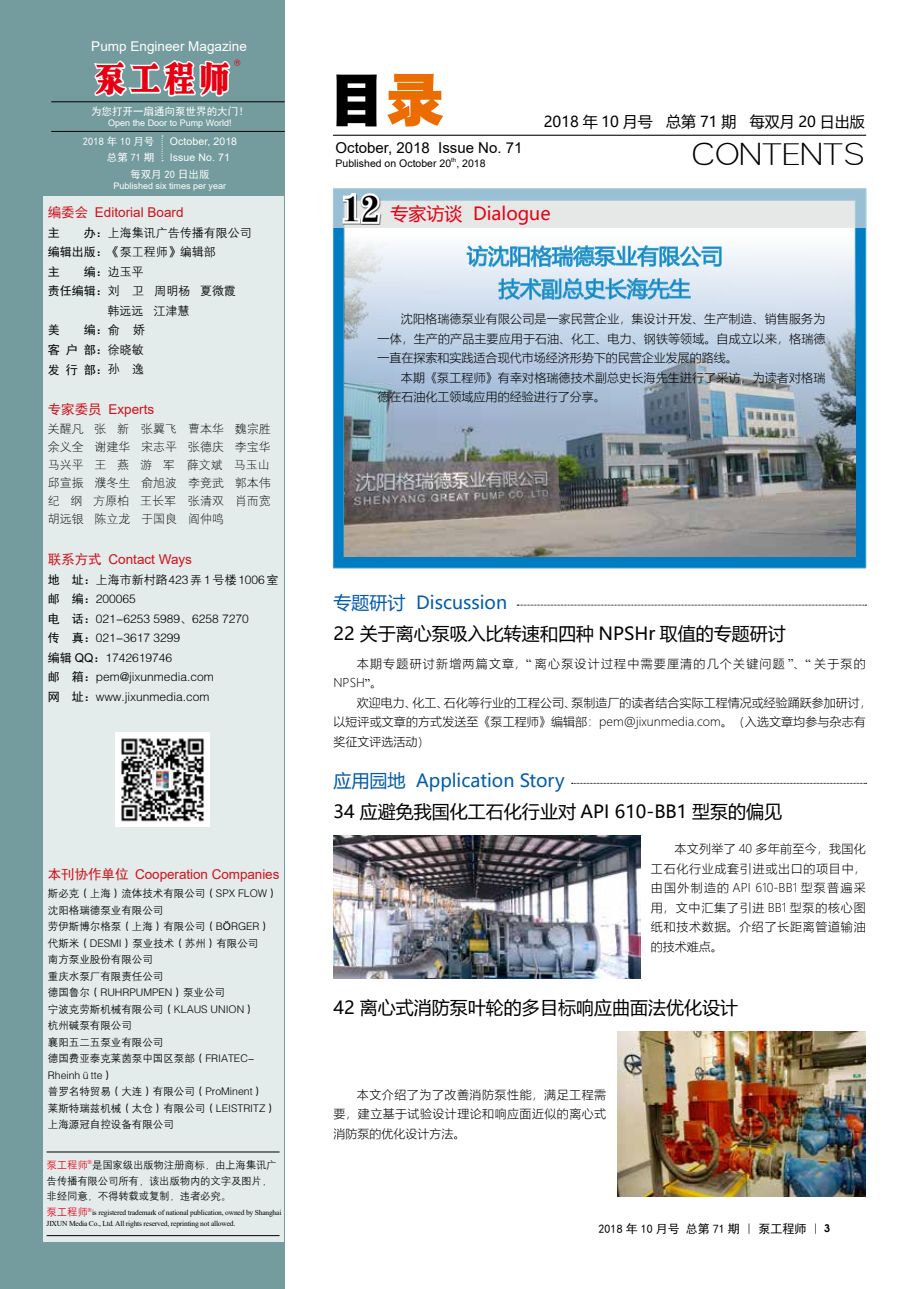
<style>
.page{position:relative;width:919px;height:1289px;background:#fff}
.page>*{position:absolute;margin:0;border:0;box-sizing:border-box;transform-origin:0 0}
.t1{font:58.5px "H Yb 0 gj";color:#000}
.t2{font:35.4px "H Ya 0 gj";color:#e60012;scale:.89 1}
.t3{font:33px "H Yg 1 gj";color:#000;scale:1.2 1}
.t4{font:18px "Microsoft Ya Hei";color:#000}
.t5{font:18px "Microsoft Ya Hei";color:#005bac}
.t6{font:18px "Microsoft Ya Hei";color:#e60012}
.t7{font:15px "Microsoft Ya Hei";color:#000}
.t8{font:15px "Arial";color:#000}
.t9{font:13.5px "Arial";color:#d0121b}
.t10{font:13.5px "Arial";color:#fff}
.t11{font:300 12px/19.5px "Microsoft Ya Hei";letter-spacing:.01em;color:#000;text-align:justify}
.t12{font:12px/19.5px "FZZDXJW GB1 0";color:#000}
.t13{font:12px/18px "FZXDXJW GB1 0";color:#000;text-align:justify}
.t14{font:300 12px/19.5px "Microsoft Ya Hei";letter-spacing:.1em;color:#000}
.t15{font:12px/19.5px "Sim Hei";color:#000;text-align:justify}
.t16{font:10.5px/16.5px "FZZDXJW GB1 0";color:#000}
.t17{font:10.5px/15.8px "H Yg 2 gj";letter-spacing:-.025em;color:#000}
.t18{font:10.5px/15.8px "Sim Hei";color:#fff;text-align:right}
.t19{font:10.5px "Arial";color:#000}
.t20{font:10.5px/15.8px "Arial";letter-spacing:.01em;color:#fff}
.t21{font:9px "Arial";color:#fff}
.t22{font:7.5px/11.2px "Times New Roman";letter-spacing:-.025em;color:#000}
.t23{font:6.15px "Arial";color:#000}
.s1{font-family:"Sim Hei"}
.s2{font-family:"FZZDXJW GB1 0"}
.s3{font-family:"Arial"}
.s4{color:#e60012}
.s5{color:#ed6c00}
.s6{font-family:"H Ya 4 gj";font-size:37.5px;color:#000}
.s7{font-family:"Times New Roman";font-weight:400}
.s8{font-family:"Sim Sun"}
.s9{font-family:"Avant Garde";font-weight:600;font-size:10.5px}
</style>
<div class="page">
<svg style="left:333px;top:188px;width:533px;height:380px;fill:#007cc2"></svg>
<div style="left:0;top:0;width:284px;height:1288px;background:#749b9d"></div>
<div style="left:44px;top:197px;width:240px;height:1045px;background:#e3ebeb"></div>
<svg style="left:94px;top:59px;width:146px;height:38px"></svg>
<hr style="left:51px;top:101px;width:234px;height:1px;background:#000">
<hr style="left:51px;top:131px;width:234px;height:1px;background:#000">
<svg style="left:161px;top:135px;width:2px;height:26px"></svg>
<hr style="left:47px;top:1151px;width:232px;height:1px;background:#000">
<hr style="left:47px;top:1235px;width:232px;height:1px;background:#000">
<hr style="left:333px;top:135px;width:533px;height:1px;background:#000">
<svg style="left:517px;top:605px;width:349px;height:1px"></svg>
<svg style="left:571px;top:783px;width:295px;height:1px"></svg>
<svg style="left:333px;top:189px;width:532px;height:39px;background:#cddae0"></svg>
<svg style="left:340px;top:190px;width:42px;height:68px"></svg>
<img style="left:115px;top:732px;width:94px;height:94px">
<img style="left:333px;top:835px;width:307px;height:143px">
<img style="left:617px;top:1031px;width:248px;height:165px">
<img style="left:344px;top:235px;width:511px;height:321px">
<svg style="left:498px;top:278px;width:192px;height:21px;background:#82bdde"></svg>
<svg style="left:467px;top:245px;width:254px;height:22px"></svg>
<p class="t10" style="left:91px;top:37px;width:157px">pump Engineer Magazine</p>
<h2 class="t2" style="left:95px;top:61px;width:154px">泵工程师</h2>
<p class="t18" style="left:91px;top:104px;width:159px">为您打开一扇通向泵世界的大门！</p>
<p class="t21" style="left:108px;top:116px;width:125px">Open the Door to Pump World!</p>
<p class="t18" style="left:83px;top:133px;width:73px">2018 年 10 月号总第 71 期</p>
<p class="t20" style="left:170px;top:133px;width:69px">October, 2018<br>Issue No. 71</p>
<p class="t18" style="left:130px;top:167px;width:81px">每双月 20 日出版</p>
<p class="t21" style="left:113px;top:180px;width:114px">Published six times per year</p>
<p class="t9" style="left:48px;top:203px;width:137px"><span class="s1">编委会</span> Editorial Board</p>
<p class="t15" style="left:48px;top:223px;width:13px">主</p>
<p class="t12" style="left:48px;top:223px;width:206px;text-indent:36px"><span class="s1">办：</span>上海集讯广告传播有限公司<span class="s1">编辑出版：</span>《泵工程师》编辑部</p>
<p class="t15" style="left:48px;top:262px;width:13px">主</p>
<p class="t12" style="left:84px;top:262px;width:61px"><span class="s1">编：</span>边玉平</p>
<p class="t12" style="left:48px;top:282px;width:190px"><span class="s1">责任编辑：</span>刘 卫 周明杨 夏微霞</p>
<p class="t12" style="left:107px;top:301px;width:83px">韩远远 江津慧</p>
<p class="t15" style="left:48px;top:320px;width:13px">美</p>
<p class="t15" style="left:48px;top:320px;width:99px;text-indent:36px">编：<span class="s2">俞 娇</span>客 户 部：<span class="s2">徐晓敏</span>发 行 部：<span class="s2">孙 逸</span></p>
<p class="t9" style="left:48px;top:400px;width:108px"><span class="s1">专家委员</span> Experts</p>
<p class="t13" style="left:48px;top:420px;width:225px">关醒凡 张 新 张翼飞 曹本华 魏宗胜余义全 谢建华 宋志平 张德庆 李宝华马兴平 王 燕 游 军 薛文斌 马玉山邱宣振 濮冬生 俞旭波 李竞武 郭本伟纪 纲 方原柏 王长军 张清双 肖而宽胡远银 陈立龙 于国良 阎仲鸣</p>
<p class="t9" style="left:48px;top:550px;width:146px"><span class="s1">联系方式</span> Contact Ways</p>
<p class="t12" style="left:48px;top:570px;width:232px"><span class="s1">地 址：</span>上海市新村路423 弄 1 号楼 1006 室<span class="s1">邮 编：</span>200065<br><span class="s1">电 话：</span>021-6253 5989、6258 7270<br><span class="s1">传 真：</span>021-3617 3299<br><span class="s1">编辑</span> <span class="s3">QQ</span><span class="s1">：</span>1742619746<br><span class="s1">邮 箱：</span>pem@jixunmedia.com<br><span class="s1">网 址：</span>www.jixunmedia.com</p>
<p class="t9" style="left:48px;top:865px;width:233px"><span class="s1">本刊协作单位</span> Cooperation Companies</p>
<p class="t16" style="left:48px;top:885px;width:231px">斯必克（上海）流体技术有限公司（SPX FLOW）沈阳格瑞德泵业有限公司<br>劳伊斯博尔格泵（上海）有限公司（B<span class="s3">Ö</span>RGER）代斯米（DESMI）泵业技术（苏州）有限公司<br>南方泵业股份有限公司<br>重庆水泵厂有限责任公司<br>德国鲁尔（RUHRPUMPEN）泵业公司<br>宁波克劳斯机械有限公司（KLAUS UNION）<br>杭州碱泵有限公司<br>襄阳五二五泵业有限公司<br>德国费亚泰克莱茵泵中国区泵部（FRIATEC-<br>Rheinhütte）<br>普罗名特贸易（大连）有限公司（ProMinent）<br>莱斯特瑞兹机械（太仓）有限公司（LEISTRITZ）上海源冠自控设备有限公司</p>
<p class="t17" style="left:47px;top:1156px;width:231px"><span class="s4">泵工程师</span><sup>®</sup>是国家级出版物注册商标，由上海集讯广告传播有限公司所有，该出版物内的文字及图片，非经同意，不得转载或复制，违者必究。<br><span class="s4">泵工程师</span><sup>®</sup></p>
<p class="t22" style="left:47px;top:1206px;width:236px;text-indent:45px">is registered trademark of national publication, owned by Shanghai<br>JIXUN Media Co., Ltd. All rights reserved, reprinting not allowed.</p>
<h1 class="t1" style="left:327px;top:71px;width:118px">目<span class="s5">录</span></h1>
<p class="t8" style="left:335px;top:137px;width:188px">October, 2018 Issue No. 71</p>
<p class="t19" style="left:335px;top:156px;width:117px">Published on October 20</p>
<p class="t23" style="left:451px;top:155px;width:7px">th</p>
<p class="t19" style="left:456px;top:156px;width:31px">, 2018</p>
<p class="t7" style="left:543px;top:111px;width:322px">2018 年 10 月号 总第 71 期 每双月 20 日出版</p>
<h3 class="t3" style="left:691px;top:139px;width:146px">CONTENTS</h3>
<h3 class="t6" style="left:342px;top:201px;width:210px"><span class="s6">12</span> 专家访谈 Dialogue</h3>
<p class="t11" style="left:377px;top:309px;width:449px;text-indent:23px">沈阳格瑞德泵业有限公司是一家民营企业，集设计开发、生产制造、销售服务为一体，生产的产品主要应用于石油、化工、电力、钢铁等领域。自成立以来，格瑞德一直在探索和实践适合现代市场经济形势下的民营企业发展的路线。</p>
<p class="t11" style="left:377px;top:367px;width:449px;text-indent:23px">本期《泵工程师》有幸对格瑞德技术副总史长海先生进行了采访，为读者对格瑞德在石油化工领域应用的经验进行了分享。</p>
<h3 class="t5" style="left:333px;top:590px;width:175px">专题研讨 Discussion</h3>
<h3 class="t4" style="left:333px;top:621px;width:454px">22 关于离心泵吸入比转速和四种 NPSHr 取值的专题研讨</h3>
<p class="t14" style="left:333px;top:653px;width:533px;text-indent:23px">本期专题研讨新增两篇文章，<span class="s7">“</span> 离心泵设计过程中需要厘清的几个关键问题 <span class="s7">”</span>、<span class="s7">“</span> 关于泵的<br>NPSH<span class="s7">”</span>。</p>
<p class="t11" style="left:333px;top:692px;width:539px;text-align:left;text-indent:23px">欢迎电力、化工、石化等行业的工程公司、泵制造厂的读者结合实际工程情况或经验踊跃参加研讨，以短评或文章的方式发送至《泵工程师》编辑部：pem@jixunmedia.com。（入选文章均参与杂志有奖征文评选活动）</p>
<h3 class="t5" style="left:333px;top:768px;width:233px">应用园地 Application Story</h3>
<h3 class="t4" style="left:333px;top:799px;width:450px">34 应避免我国化工石化行业对 API 610-BB1 型泵的偏见</h3>
<p class="t11" style="left:651px;top:839px;width:216px;text-indent:23px">本文列举了 40 多年前至今，我国化工石化行业成套引进或出口的项目中，由国外制造的 API 610-BB1 型泵普遍采用，文中汇集了引进 BB1 型泵的核心图纸和技术数据。介绍了长距离管道输油的技术难点。</p>
<h3 class="t4" style="left:333px;top:995px;width:406px">42 离心式消防泵叶轮的多目标响应曲面法优化设计</h3>
<p class="t11" style="left:333px;top:1084px;width:274px;text-indent:23px">本文介绍了为了改善消防泵性能，满足工程需要，建立基于试验设计理论和响应面近似的离心式消防泵的优化设计方法。</p>
<p class="t15" style="left:598px;top:1219px;width:233px">2018 年 10 月号 总第 71 期<span class="s8">｜</span>泵工程师<span class="s8">｜</span> <span class="s9">3</span></p>
</div>
